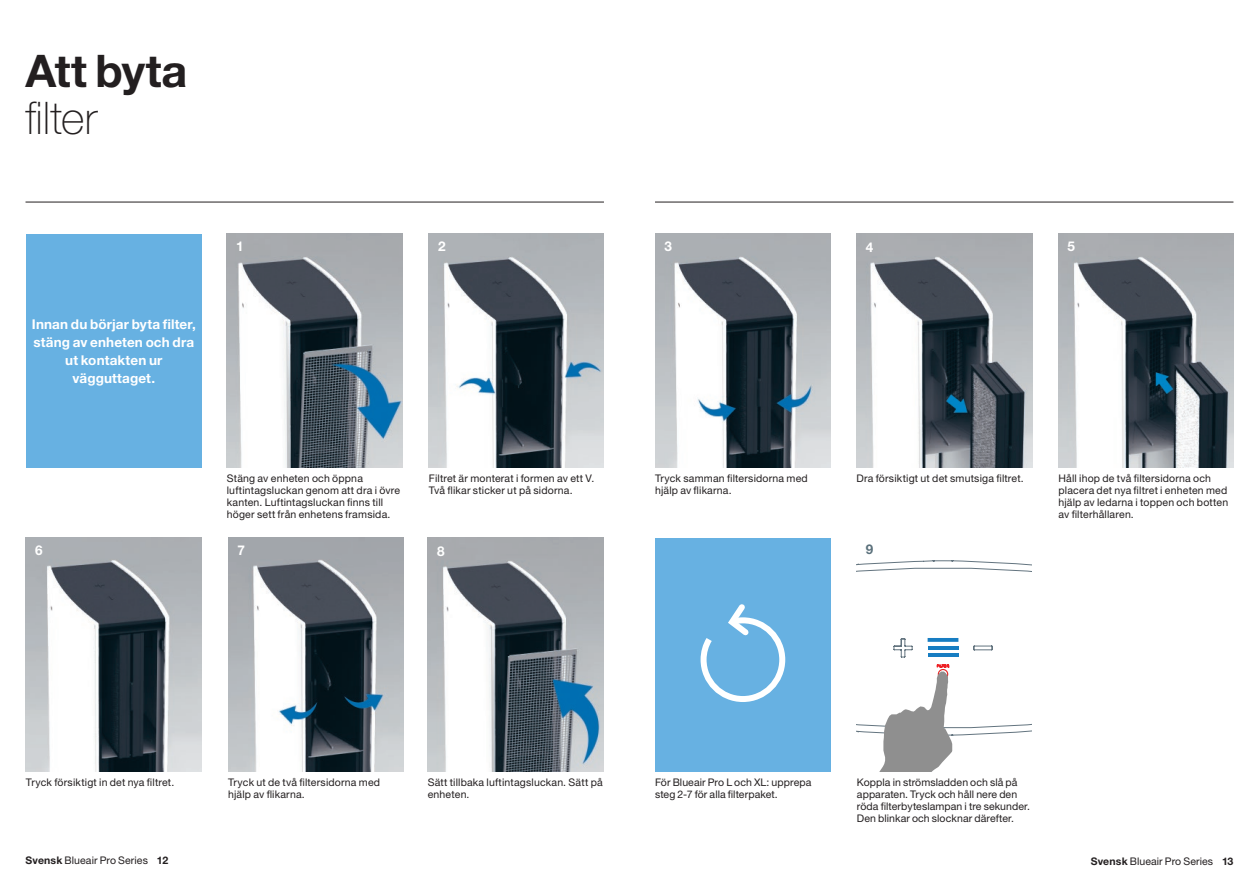
<style>
.page{position:relative;width:1259px;height:893px;background:#fff}
.page>*{position:absolute;margin:0;border:0;box-sizing:border-box;transform-origin:0 0}
.huvud_rub_LD{font:700 45px/46.5px "Helvetica Neue LT Std";letter-spacing:-.005em;color:#231f20}
.bröd_LD_tunn{font:700 13.5px/18px "Helvetica Neue LT Std";letter-spacing:.01em;color:#fff;text-align:center}
.bröd_LD_tunn-2{font:700 13.5px "Helvetica Neue LT Std";color:#5b717c}
._09_mini{font:10.5px/12px "Helvetica Neue LT Std";letter-spacing:.015em;color:#231f20}
.s1{font-weight:100}
.s2{font-weight:700}
</style>
<div class="page">
<hr style="left:26px;top:202px;width:578px;height:1px;background:#231f20">
<img style="left:227px;top:234px;width:176px;height:234px">
<img style="left:655px;top:234px;width:176px;height:234px">
<img style="left:856px;top:234px;width:176px;height:234px">
<img style="left:428px;top:234px;width:176px;height:234px">
<img style="left:26px;top:538px;width:176px;height:234px">
<div style="left:655px;top:538px;width:176px;height:234px;background:#67b1e2"></div>
<img style="left:428px;top:538px;width:175px;height:234px">
<svg style="left:700px;top:604px;width:86px;height:98px"></svg>
<img style="left:228px;top:538px;width:176px;height:234px">
<div style="left:26px;top:234px;width:176px;height:234px;background:#67b1e2"></div>
<hr style="left:655px;top:202px;width:578px;height:1px;background:#231f20">
<img style="left:1058px;top:234px;width:175px;height:234px">
<svg style="left:857px;top:560px;width:174px;height:212px"></svg>
<p class="huvud_rub_LD" style="left:26px;top:47px;width:163px">Att byta <span class="s1">filter</span></p>
<p class="bröd_LD_tunn" style="left:32px;top:314px;width:165px">Innan du börjar byta filter, stäng av enheten och dra ut kontakten ur vägguttaget.</p>
<p class="bröd_LD_tunn" style="left:236px;top:237px;width:9px">1</p>
<p class="bröd_LD_tunn" style="left:438px;top:237px;width:9px">2</p>
<p class="bröd_LD_tunn" style="left:664px;top:237px;width:9px">3</p>
<p class="bröd_LD_tunn" style="left:865px;top:238px;width:9px">4</p>
<p class="bröd_LD_tunn" style="left:35px;top:541px;width:9px">6</p>
<p class="_09_mini" style="left:227px;top:472px;width:175px">Stäng av enheten och öppna luftintagsluckan genom att dra i övre kanten. Luftintagsluckan finns till höger sett från enhetens framsida.</p>
<p class="_09_mini" style="left:429px;top:472px;width:167px">Filtret är monterat i formen av ett V.<br>Två flikar sticker ut på sidorna.</p>
<p class="_09_mini" style="left:655px;top:472px;width:154px">Tryck samman filtersidorna med hjälp av flikarna.</p>
<p class="_09_mini" style="left:856px;top:472px;width:169px">Dra försiktigt ut det smutsiga filtret.</p>
<p class="bröd_LD_tunn" style="left:237px;top:541px;width:9px">7</p>
<p class="bröd_LD_tunn" style="left:437px;top:542px;width:9px">8</p>
<p class="bröd_LD_tunn-2" style="left:865px;top:541px;width:9px">9</p>
<p class="bröd_LD_tunn" style="left:1067px;top:237px;width:9px">5</p>
<p class="_09_mini" style="left:1058px;top:472px;width:171px">Håll ihop de två filtersidorna och placera det nya filtret i enheten med hjälp av ledarna i toppen och botten av filterhållaren.</p>
<p class="_09_mini" style="left:26px;top:776px;width:150px">Tryck försiktigt in det nya filtret.</p>
<p class="_09_mini" style="left:428px;top:776px;width:176px">Sätt tillbaka luftintagsluckan. Sätt på enheten.</p>
<p class="_09_mini" style="left:228px;top:776px;width:154px">Tryck ut de två filtersidorna med hjälp av flikarna.</p>
<p class="_09_mini" style="left:655px;top:776px;width:158px">För Blueair Pro L och XL: upprepa steg 2-7 för alla filterpaket.</p>
<p class="_09_mini" style="left:857px;top:776px;width:175px">Koppla in strömsladden och slå på apparaten. Tryck och håll nere den röda filterbyteslampan i tre sekunder.<br>Den blinkar och slocknar därefter.</p>
<p class="_09_mini" style="left:26px;top:854px;width:144px"><span class="s2">Svensk</span> Blueair Pro Series <span class="s2">12</span></p>
<p class="_09_mini" style="left:1090px;top:855px;width:144px"><span class="s2">Svensk</span> Blueair Pro Series <span class="s2">13</span></p>
</div>
